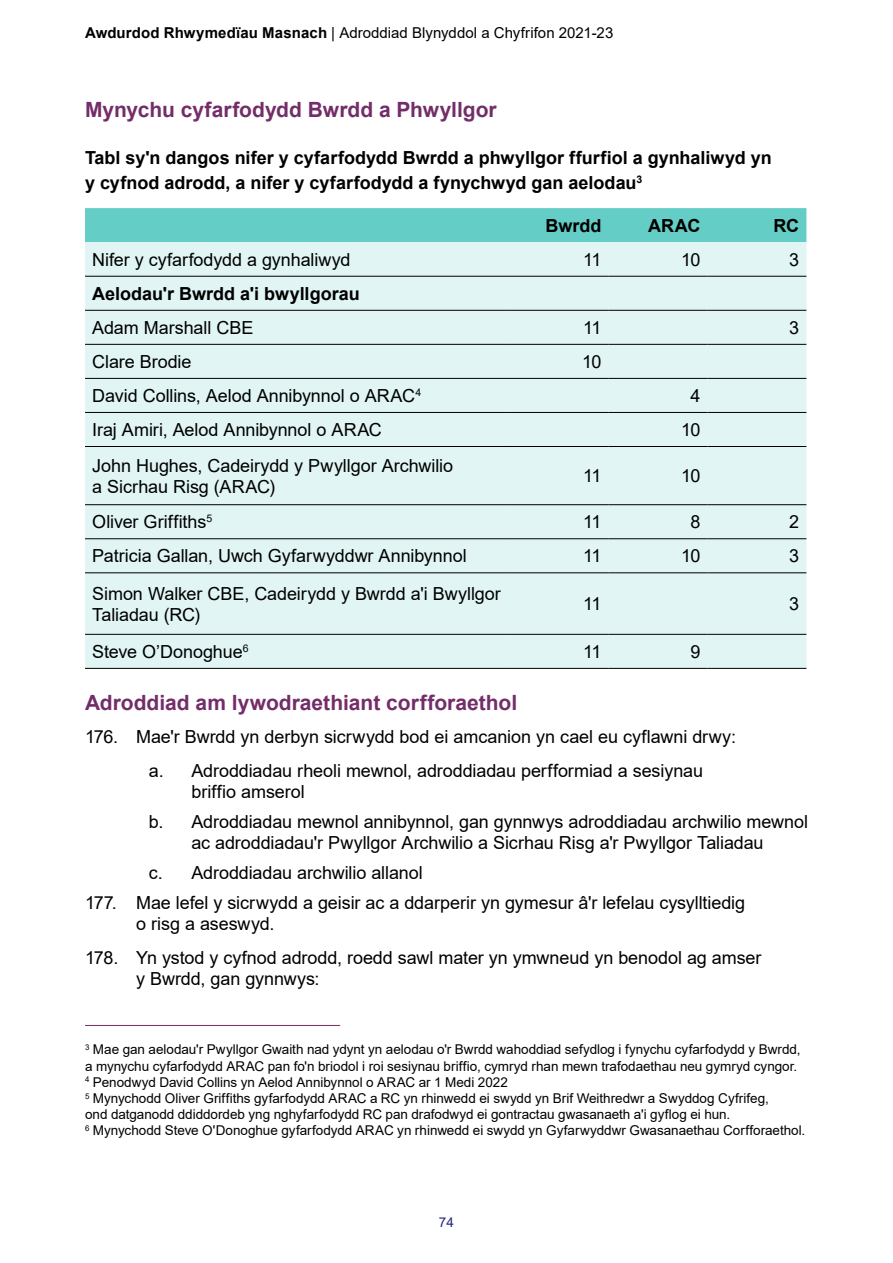
<style>
.page{position:relative;width:893px;height:1263px;background:#fff}
.page>*{position:absolute;margin:0;border:0;box-sizing:border-box;transform-origin:0 0}
.t1{font:700 21px "Arial";color:#732d69}
.t2{font:18px/21px "Arial";letter-spacing:-.005em;color:#000}
.t3{font:700 18px/25.5px "Arial";color:#000}
.t4{font:15px "Arial";letter-spacing:.005em;color:#000}
.t5{font:13.5px/16.2px "Arial";color:#000}
.t6{font:13.5px "Arial";color:#252379}
.s1{font-weight:700}
</style>
<div class="page">
<div style="left:85px;top:208px;width:721px;height:34px;background:#63cdc6"></div>
<div style="left:85px;top:242px;width:721px;height:426px;background:#e0f5f4"></div>
<hr style="left:85px;top:668px;width:425px;height:1px;background:#000">
<hr style="left:510px;top:668px;width:99px;height:1px;background:#000">
<hr style="left:609px;top:668px;width:99px;height:1px;background:#000">
<hr style="left:708px;top:668px;width:98px;height:1px;background:#000">
<hr style="left:85px;top:276px;width:425px;height:1px;background:#000">
<hr style="left:510px;top:276px;width:99px;height:1px;background:#000">
<hr style="left:609px;top:276px;width:99px;height:1px;background:#000">
<hr style="left:708px;top:276px;width:98px;height:1px;background:#000">
<hr style="left:85px;top:310px;width:425px;height:1px;background:#000">
<hr style="left:510px;top:310px;width:99px;height:1px;background:#000">
<hr style="left:609px;top:310px;width:99px;height:1px;background:#000">
<hr style="left:708px;top:310px;width:98px;height:1px;background:#000">
<hr style="left:85px;top:344px;width:425px;height:1px;background:#000">
<hr style="left:510px;top:344px;width:99px;height:1px;background:#000">
<hr style="left:609px;top:344px;width:99px;height:1px;background:#000">
<hr style="left:708px;top:344px;width:98px;height:1px;background:#000">
<hr style="left:85px;top:378px;width:425px;height:1px;background:#000">
<hr style="left:510px;top:378px;width:99px;height:1px;background:#000">
<hr style="left:609px;top:378px;width:99px;height:1px;background:#000">
<hr style="left:708px;top:378px;width:98px;height:1px;background:#000">
<hr style="left:85px;top:412px;width:425px;height:1px;background:#000">
<hr style="left:510px;top:412px;width:99px;height:1px;background:#000">
<hr style="left:609px;top:412px;width:99px;height:1px;background:#000">
<hr style="left:708px;top:412px;width:98px;height:1px;background:#000">
<hr style="left:85px;top:446px;width:425px;height:1px;background:#000">
<hr style="left:510px;top:446px;width:99px;height:1px;background:#000">
<hr style="left:609px;top:446px;width:99px;height:1px;background:#000">
<hr style="left:708px;top:446px;width:98px;height:1px;background:#000">
<hr style="left:85px;top:504px;width:425px;height:1px;background:#000">
<hr style="left:510px;top:504px;width:99px;height:1px;background:#000">
<hr style="left:609px;top:504px;width:99px;height:1px;background:#000">
<hr style="left:708px;top:504px;width:98px;height:1px;background:#000">
<hr style="left:85px;top:538px;width:425px;height:1px;background:#000">
<hr style="left:510px;top:538px;width:99px;height:1px;background:#000">
<hr style="left:609px;top:538px;width:99px;height:1px;background:#000">
<hr style="left:708px;top:538px;width:98px;height:1px;background:#000">
<hr style="left:85px;top:572px;width:425px;height:1px;background:#000">
<hr style="left:510px;top:572px;width:99px;height:1px;background:#000">
<hr style="left:609px;top:572px;width:99px;height:1px;background:#000">
<hr style="left:708px;top:572px;width:98px;height:1px;background:#000">
<hr style="left:85px;top:634px;width:425px;height:1px;background:#000">
<hr style="left:510px;top:634px;width:99px;height:1px;background:#000">
<hr style="left:609px;top:634px;width:99px;height:1px;background:#000">
<hr style="left:708px;top:634px;width:98px;height:1px;background:#000">
<hr style="left:85px;top:1025px;width:255px;height:1px;background:#732d69">
<p class="t4" style="left:85px;top:22px;width:530px"><span class="s1">Awdurdod Rhwymedïau Masnach</span> | Adroddiad Blynyddol a Chyfrifon 2021-23</p>
<p class="t1" style="left:85px;top:95px;width:413px">Mynychu cyfarfodydd Bwrdd a Phwyllgor</p>
<p class="t3" style="left:85px;top:145px;width:688px">Tabl sy'n dangos nifer y cyfarfodydd Bwrdd a phwyllgor ffurfiol a gynhaliwyd yn y cyfnod adrodd, a nifer y cyfarfodydd a fynychwyd gan aelodau<sup>3</sup></p>
<p class="t3" style="left:545px;top:213px;width:58px">Bwrdd</p>
<p class="t3" style="left:648px;top:213px;width:54px">ARAC</p>
<p class="t3" style="left:773px;top:213px;width:27px">RC</p>
<p class="t2" style="left:92px;top:249px;width:260px">Nifer y cyfarfodydd a gynhaliwyd</p>
<p class="t2" style="left:583px;top:249px;width:20px">11</p>
<p class="t2" style="left:681px;top:249px;width:21px">10</p>
<p class="t2" style="left:789px;top:249px;width:12px">3</p>
<p class="t3" style="left:92px;top:281px;width:269px">Aelodau'r Bwrdd a'i bwyllgorau</p>
<p class="t2" style="left:92px;top:317px;width:163px">Adam Marshall CBE</p>
<p class="t2" style="left:583px;top:317px;width:20px">11</p>
<p class="t2" style="left:789px;top:317px;width:12px">3</p>
<p class="t2" style="left:92px;top:351px;width:101px">Clare Brodie</p>
<p class="t2" style="left:582px;top:351px;width:21px">10</p>
<p class="t2" style="left:92px;top:385px;width:331px">David Collins, Aelod Annibynnol o ARAC<sup>4</sup></p>
<p class="t2" style="left:690px;top:385px;width:12px">4</p>
<p class="t2" style="left:92px;top:419px;width:291px">Iraj Amiri, Aelod Annibynnol o ARAC</p>
<p class="t2" style="left:681px;top:419px;width:21px">10</p>
<p class="t2" style="left:92px;top:455px;width:362px">John Hughes, Cadeirydd y Pwyllgor Archwilio a Sicrhau Risg (ARAC)</p>
<p class="t2" style="left:583px;top:465px;width:20px">11</p>
<p class="t2" style="left:681px;top:465px;width:21px">10</p>
<p class="t2" style="left:92px;top:511px;width:121px">Oliver Griffiths<sup>5</sup></p>
<p class="t2" style="left:583px;top:511px;width:20px">11</p>
<p class="t2" style="left:690px;top:511px;width:12px">8</p>
<p class="t2" style="left:789px;top:511px;width:12px">2</p>
<p class="t2" style="left:92px;top:545px;width:376px">Patricia Gallan, Uwch Gyfarwyddwr Annibynnol</p>
<p class="t2" style="left:583px;top:545px;width:20px">11</p>
<p class="t2" style="left:681px;top:545px;width:21px">10</p>
<p class="t2" style="left:789px;top:545px;width:12px">3</p>
<p class="t2" style="left:92px;top:583px;width:410px">Simon Walker CBE, Cadeirydd y Bwrdd a'i Bwyllgor<br>Taliadau (RC)</p>
<p class="t2" style="left:583px;top:593px;width:20px">11</p>
<p class="t2" style="left:789px;top:593px;width:12px">3</p>
<p class="t2" style="left:92px;top:641px;width:158px">Steve O’Donoghue<sup>6</sup></p>
<p class="t2" style="left:583px;top:641px;width:20px">11</p>
<p class="t2" style="left:690px;top:641px;width:12px">9</p>
<p class="t1" style="left:85px;top:687px;width:434px">Adroddiad am lywodraethiant corfforaethol</p>
<p class="t2" style="left:149px;top:720px;width:589px;line-height:33.8px;text-indent:-64px">176. Mae'r Bwrdd yn derbyn sicrwydd bod ei amcanion yn cael eu cyflawni drwy: a. Adroddiadau rheoli mewnol, adroddiadau perfformiad a sesiynau</p>
<p class="t2" style="left:149px;top:777px;width:661px;line-height:30px;text-indent:43px">briffio amserol<br>b. Adroddiadau mewnol annibynnol, gan gynnwys adroddiadau archwilio mewnol</p>
<p class="t2" style="left:191px;top:832px;width:574px">ac adroddiadau'r Pwyllgor Archwilio a Sicrhau Risg a'r Pwyllgor Taliadau</p>
<p class="t2" style="left:149px;top:862px;width:275px">c. Adroddiadau archwilio allanol</p>
<p class="t2" style="left:85px;top:892px;width:662px">177. Mae lefel y sicrwydd a geisir ac a ddarperir yn gymesur â'r lefelau cysylltiedig</p>
<p class="t2" style="left:85px;top:907px;width:678px;line-height:33.8px;text-indent:51px">o risg a aseswyd.<br>178. Yn ystod y cyfnod adrodd, roedd sawl mater yn ymwneud yn benodol ag amser</p>
<p class="t2" style="left:136px;top:968px;width:185px">y Bwrdd, gan gynnwys:</p>
<p class="t5" style="left:85px;top:1041px;width:722px"><sup>3</sup> Mae gan aelodau'r Pwyllgor Gwaith nad ydynt yn aelodau o'r Bwrdd wahoddiad sefydlog i fynychu cyfarfodydd y Bwrdd, a mynychu cyfarfodydd ARAC pan fo'n briodol i roi sesiynau briffio, cymryd rhan mewn trafodaethau neu gymryd cyngor.<br><sup>4</sup> Penodwyd David Collins yn Aelod Annibynnol o ARAC ar 1 Medi 2022<br><sup>5</sup> Mynychodd Oliver Griffiths gyfarfodydd ARAC a RC yn rhinwedd ei swydd yn Brif Weithredwr a Swyddog Cyfrifeg,<br>ond datganodd ddiddordeb yng nghyfarfodydd RC pan drafodwyd ei gontractau gwasanaeth a'i gyflog ei hun.<br><sup>6</sup> Mynychodd Steve O'Donoghue gyfarfodydd ARAC yn rhinwedd ei swydd yn Gyfarwyddwr Gwasanaethau Corfforaethol.</p>
<p class="t6" style="left:439px;top:1213px;width:17px">74</p>
</div>
